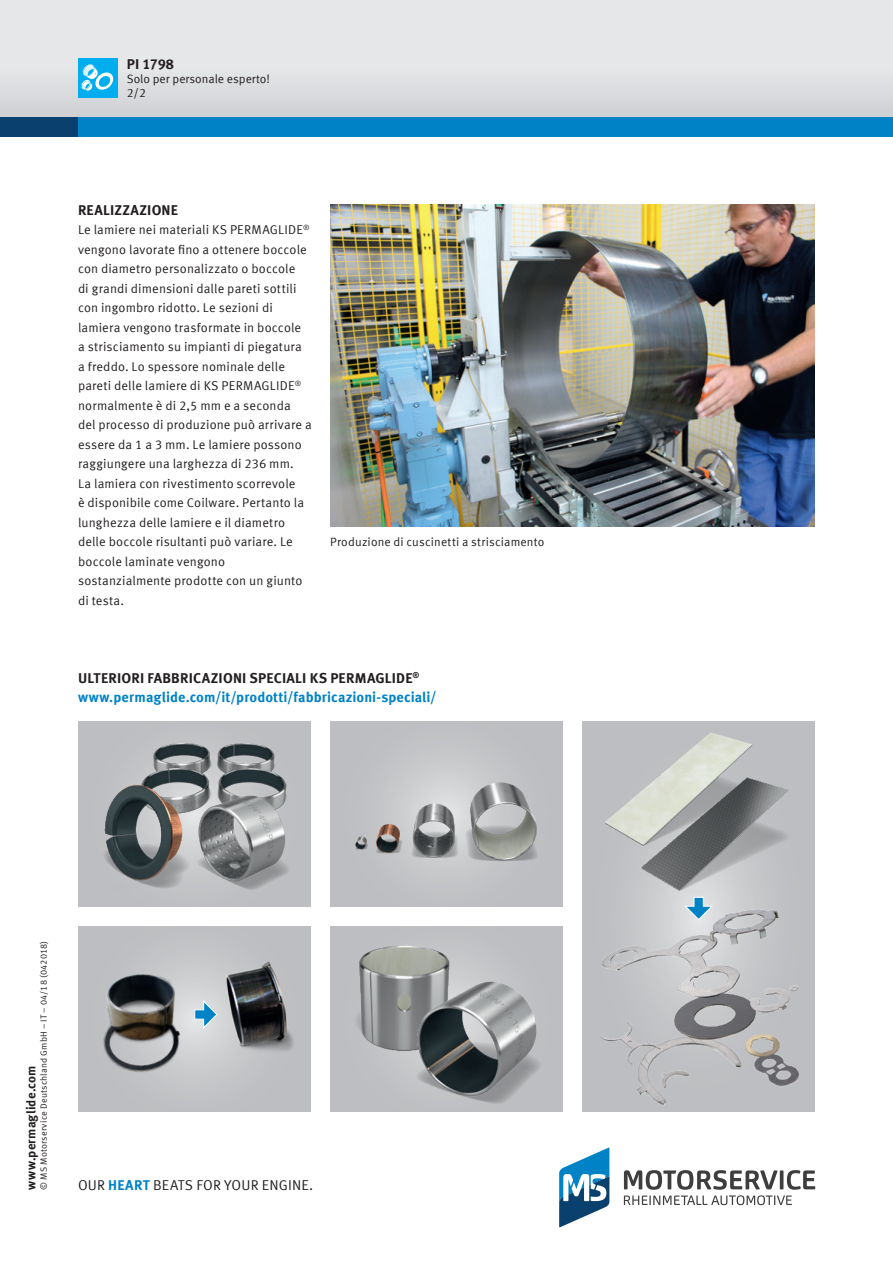
<style>
.page{position:relative;width:893px;height:1263px;background:#fff}
.page>*{position:absolute;margin:0;border:0;box-sizing:border-box;transform-origin:0 0}
.t1{font:700 14.25px "Meta Offc Pro";letter-spacing:.01em;color:#231f20}
.t2{font:700 14.25px "Meta Offc Pro";letter-spacing:.005em;color:#0082c7}
.t3{font:14.25px "Meta Offc Pro Norm";letter-spacing:.01em;color:#231f20}
.t4{font:12.75px/19.5px "Meta Offc Pro Norm";letter-spacing:.01em;color:#231f20}
.t5{font:700 12.75px "Meta Offc Pro";letter-spacing:.01em;color:#231f20}
.t6{font:12px "Meta Offc Pro Norm";letter-spacing:.01em;color:#231f20}
.t7{font:9px "Meta Offc Pro Norm";letter-spacing:.025em;color:#231f20}
.s1{font-family:"Meta Offc Pro";font-weight:700;color:#0082c7}
</style>
<div class="page">
<div style="left:0;top:0;width:893px;height:127px;background:#e6e7e9"></div>
<div style="left:0;top:68px;width:893px;height:49px;background:#dadbde"></div>
<div style="left:0;top:117px;width:893px;height:19px;background:#09406e"></div>
<div style="left:78px;top:117px;width:815px;height:19px;background:#0082c7"></div>
<div style="left:78px;top:59px;width:39px;height:39px;background:#00aeef"></div>
<svg style="left:81px;top:64px;width:33px;height:27px"></svg>
<svg style="left:559px;top:1147px;width:50px;height:80px"></svg>
<svg style="left:624px;top:1170px;width:191px;height:35px"></svg>
<div style="left:330px;top:722px;width:233px;height:185px;background:#bebfc1"></div>
<div style="left:582px;top:722px;width:233px;height:389px;background:#bdbec1"></div>
<div style="left:330px;top:926px;width:233px;height:185px;background:#bdbec1"></div>
<img style="left:355px;top:778px;width:182px;height:91px">
<div style="left:78px;top:722px;width:233px;height:185px;background:#bdbec1"></div>
<svg style="left:78px;top:926px;width:233px;height:185px;background:#c0c1c4"></svg>
<img style="left:357px;top:945px;width:91px;height:103px">
<img style="left:381px;top:960px;width:159px;height:144px">
<img style="left:153px;top:743px;width:129px;height:35px">
<img style="left:104px;top:768px;width:144px;height:116px">
<img style="left:143px;top:778px;width:145px;height:112px">
<svg style="left:198px;top:1000px;width:20px;height:29px"></svg>
<img style="left:90px;top:947px;width:108px;height:139px">
<img style="left:224px;top:953px;width:74px;height:107px">
<img style="left:605px;top:732px;width:148px;height:112px">
<img style="left:639px;top:773px;width:150px;height:120px">
<svg style="left:684px;top:897px;width:28px;height:8px"></svg>
<img style="left:600px;top:905px;width:199px;height:200px">
<img style="left:330px;top:205px;width:485px;height:321px">
<p class="t1" style="left:127px;top:53px;width:49px">PI 1798</p>
<p class="t6" style="left:127px;top:84px;width:21px">2/2</p>
<p class="t6" style="left:127px;top:70px;width:145px">Solo per personale esperto!</p>
<p class="t1" style="left:78px;top:198px;width:102px">REALIZZAZIONE</p>
<p class="t4" style="left:78px;top:219px;width:235px">Le lamiere nei materiali KS PERMAGLIDE<sup>® </sup>vengono lavorate fino a ottenere boccole con diametro personalizzato o boccole<br>di grandi dimensioni dalle pareti sottili con ingombro ridotto. Le sezioni di lamiera vengono trasformate in boccole<br>a strisciamento su impianti di piegatura a freddo. Lo spessore nominale delle pareti delle lamiere di KS PERMAGLIDE<sup>® </sup>normalmente è di 2,5 mm e a seconda<br>del processo di produzione può arrivare a essere da 1 a 3 mm. Le lamiere possono raggiungere una larghezza di 236 mm.<br>La lamiera con rivestimento scorrevole<br>è disponibile come Coilware. Pertanto la lunghezza delle lamiere e il diametro delle boccole risultanti può variare. Le boccole laminate vengono sostanzialmente prodotte con un giunto di testa.</p>
<p class="t6" style="left:330px;top:533px;width:216px">Produzione di cuscinetti a strisciamento</p>
<p class="t1" style="left:78px;top:666px;width:343px">ULTERIORI FABBRICAZIONI SPECIALI KS PERMAGLIDE<sup>®</sup></p>
<p class="t2" style="left:78px;top:686px;width:360px">www.permaglide.com/it/prodotti/fabbricazioni-speciali/</p>
<p class="t7" style="left:37px;top:1189px;width:250px;rotate:-90deg">© MS Motorservice Deutschland GmbH – IT – 04/18 (042018)</p>
<p class="t5" style="left:21px;top:1189px;width:125px;rotate:-90deg">www.permaglide.com</p>
<p class="t3" style="left:78px;top:1174px;width:237px">OUR <span class="s1">HEART</span> BEATS FOR YOUR ENGINE.</p>
</div>
